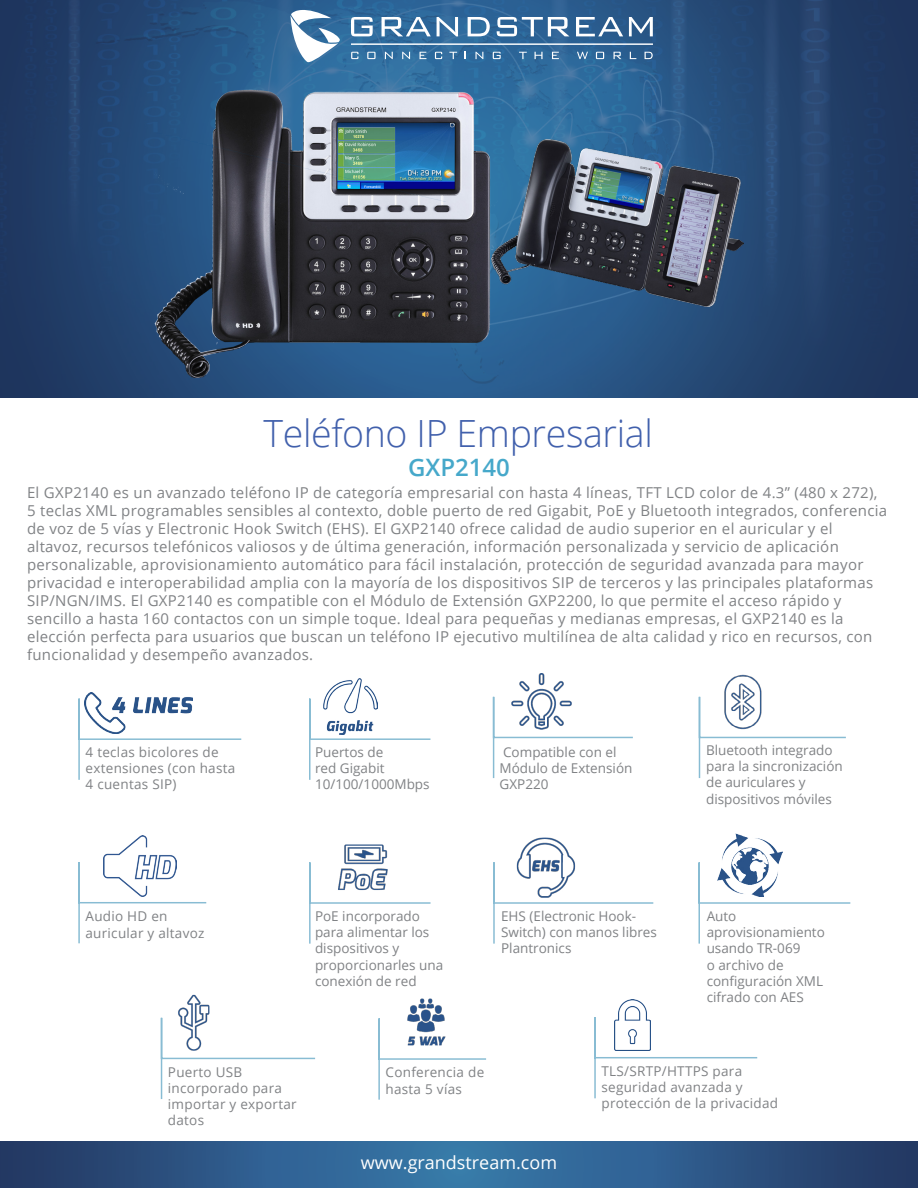
<style>
.page{position:relative;width:918px;height:1188px;background:#fff}
.page>*{position:absolute;margin:0;border:0;box-sizing:border-box;transform-origin:0 0}
.t1{font:300 37.5px "Open Sans";letter-spacing:-.01em;color:#4160ac}
.t2{font:600 24px "Open Sans";color:#46a8ca}
.t3{font:18px "Open Sans";color:#fff}
.t4{font:15px/18px "Open Sans";letter-spacing:.02em;color:#808285}
.t5{font:13.5px/16.2px "Open Sans";color:#808285}
.t6{font:13.5px/16.2px "Open Sans";letter-spacing:.02em;color:#808285}
</style>
<div class="page">
<img style="left:0;top:0;width:918px;height:397px">
<img style="left:497px;top:140px;width:246px;height:167px">
<img style="left:154px;top:83px;width:343px;height:295px">
<svg style="left:291px;top:10px;width:49px;height:52px"></svg>
<svg style="left:351px;top:17px;width:22px;height:19px"></svg>
<svg style="left:382px;top:17px;width:49px;height:19px"></svg>
<svg style="left:437px;top:17px;width:21px;height:19px"></svg>
<svg style="left:468px;top:17px;width:22px;height:19px"></svg>
<svg style="left:497px;top:17px;width:72px;height:19px"></svg>
<svg style="left:576px;top:17px;width:47px;height:19px"></svg>
<svg style="left:629px;top:17px;width:24px;height:19px"></svg>
<svg style="left:351px;top:52px;width:7px;height:7px"></svg>
<svg style="left:367px;top:52px;width:9px;height:7px"></svg>
<svg style="left:385px;top:52px;width:8px;height:7px"></svg>
<svg style="left:402px;top:52px;width:8px;height:7px"></svg>
<svg style="left:420px;top:52px;width:6px;height:7px"></svg>
<svg style="left:435px;top:52px;width:7px;height:7px"></svg>
<svg style="left:449px;top:52px;width:8px;height:7px"></svg>
<svg style="left:476px;top:52px;width:7px;height:7px"></svg>
<svg style="left:493px;top:52px;width:8px;height:7px"></svg>
<svg style="left:519px;top:52px;width:8px;height:7px"></svg>
<svg style="left:535px;top:52px;width:8px;height:7px"></svg>
<svg style="left:552px;top:52px;width:7px;height:7px"></svg>
<svg style="left:645px;top:52px;width:8px;height:7px"></svg>
<svg style="left:596px;top:52px;width:8px;height:7px"></svg>
<svg style="left:614px;top:52px;width:7px;height:7px"></svg>
<svg style="left:630px;top:52px;width:6px;height:7px"></svg>
<svg style="left:577px;top:52px;width:11px;height:7px"></svg>
<hr style="left:351px;top:44px;width:302px;height:1px;background:#fff">
<svg style="left:0;top:1142px;width:918px;height:46px;background:#2d5988"></svg>
<img style="left:104px;top:835px;width:73px;height:26px">
<img style="left:325px;top:679px;width:51px;height:18px">
<img style="left:519px;top:674px;width:45px;height:21px">
<img style="left:722px;top:833px;width:61px;height:28px">
<img style="left:85px;top:692px;width:13px;height:5px">
<img style="left:724px;top:674px;width:38px;height:21px">
<img style="left:344px;top:844px;width:44px;height:17px">
<img style="left:517px;top:837px;width:58px;height:24px">
<svg style="left:78px;top:697px;width:164px;height:83px"></svg>
<svg style="left:309px;top:697px;width:122px;height:83px"></svg>
<svg style="left:492px;top:695px;width:141px;height:83px"></svg>
<svg style="left:698px;top:695px;width:148px;height:83px"></svg>
<svg style="left:78px;top:861px;width:129px;height:83px"></svg>
<svg style="left:309px;top:861px;width:122px;height:83px"></svg>
<svg style="left:493px;top:861px;width:161px;height:83px"></svg>
<svg style="left:698px;top:861px;width:153px;height:83px"></svg>
<img style="left:178px;top:994px;width:32px;height:22px">
<svg style="left:160px;top:1016px;width:156px;height:83px"></svg>
<img style="left:618px;top:1000px;width:29px;height:16px">
<svg style="left:594px;top:1016px;width:164px;height:83px"></svg>
<img style="left:407px;top:998px;width:38px;height:19px">
<svg style="left:378px;top:1017px;width:108px;height:83px"></svg>
<h1 class="t1" style="left:264px;top:407px;width:391px">Teléfono IP Empresarial</h1>
<p class="t4" style="left:27px;top:484px;width:862px">El GXP2140 es un avanzado teléfono IP de categoría empresarial con hasta 4 líneas, TFT LCD color de 4.3” (480 x 272), 5 teclas XML programables sensibles al contexto, doble puerto de red Gigabit, PoE y Bluetooth integrados, conferencia de voz de 5 vías y Electronic Hook Switch (EHS). El GXP2140 ofrece calidad de audio superior en el auricular y el altavoz, recursos telefónicos valiosos y de última generación, información personalizada y servicio de aplicación personalizable, aprovisionamiento automático para fácil instalación, protección de seguridad avanzada para mayor privacidad e interoperabilidad amplia con la mayoría de los dispositivos SIP de terceros y las principales plataformas SIP/NGN/IMS. El GXP2140 es compatible con el Módulo de Extensión GXP2200, lo que permite el acceso rápido y sencillo a hasta 160 contactos con un simple toque. Ideal para pequeñas y medianas empresas, el GXP2140 es la elección perfecta para usuarios que buscan un teléfono IP ejecutivo multilínea de alta calidad y rico en recursos, con funcionalidad y desempeño avanzados.</p>
<h2 class="t2" style="left:408px;top:451px;width:103px">GXP2140</h2>
<p class="t6" style="left:86px;top:743px;width:151px">4 teclas bicolores de extensiones (con hasta<br>4 cuentas SIP)</p>
<p class="t5" style="left:315px;top:743px;width:116px">Puertos de<br>red Gigabit<br>10/100/1000Mbps</p>
<p class="t5" style="left:500px;top:743px;width:134px">Compatible con el<br>Módulo de Extensión<br>GXP220</p>
<p class="t5" style="left:706px;top:742px;width:138px">Bluetooth integrado para la sincronización de auriculares y dispositivos móviles</p>
<p class="t6" style="left:86px;top:908px;width:120px">Audio HD en auricular y altavoz</p>
<p class="t5" style="left:315px;top:908px;width:130px">PoE incorporado para alimentar los dispositivos y proporcionarles una conexión de red</p>
<p class="t5" style="left:501px;top:908px;width:157px">EHS (Electronic Hook-<br>Switch) con manos libres<br>Plantronics</p>
<p class="t5" style="left:707px;top:908px;width:120px">Auto aprovisionamiento usando TR-069<br>o archivo de configuración XML cifrado con AES</p>
<p class="t6" style="left:168px;top:1063px;width:130px">Puerto USB incorporado para importar y exportar datos</p>
<p class="t6" style="left:601px;top:1063px;width:178px">TLS/SRTP/HTTPS para seguridad avanzada y protección de la privacidad</p>
<p class="t6" style="left:386px;top:1064px;width:100px">Conferencia de hasta 5 vías</p>
<p class="t3" style="left:361px;top:1151px;width:198px">www.grandstream.com</p>
</div>
